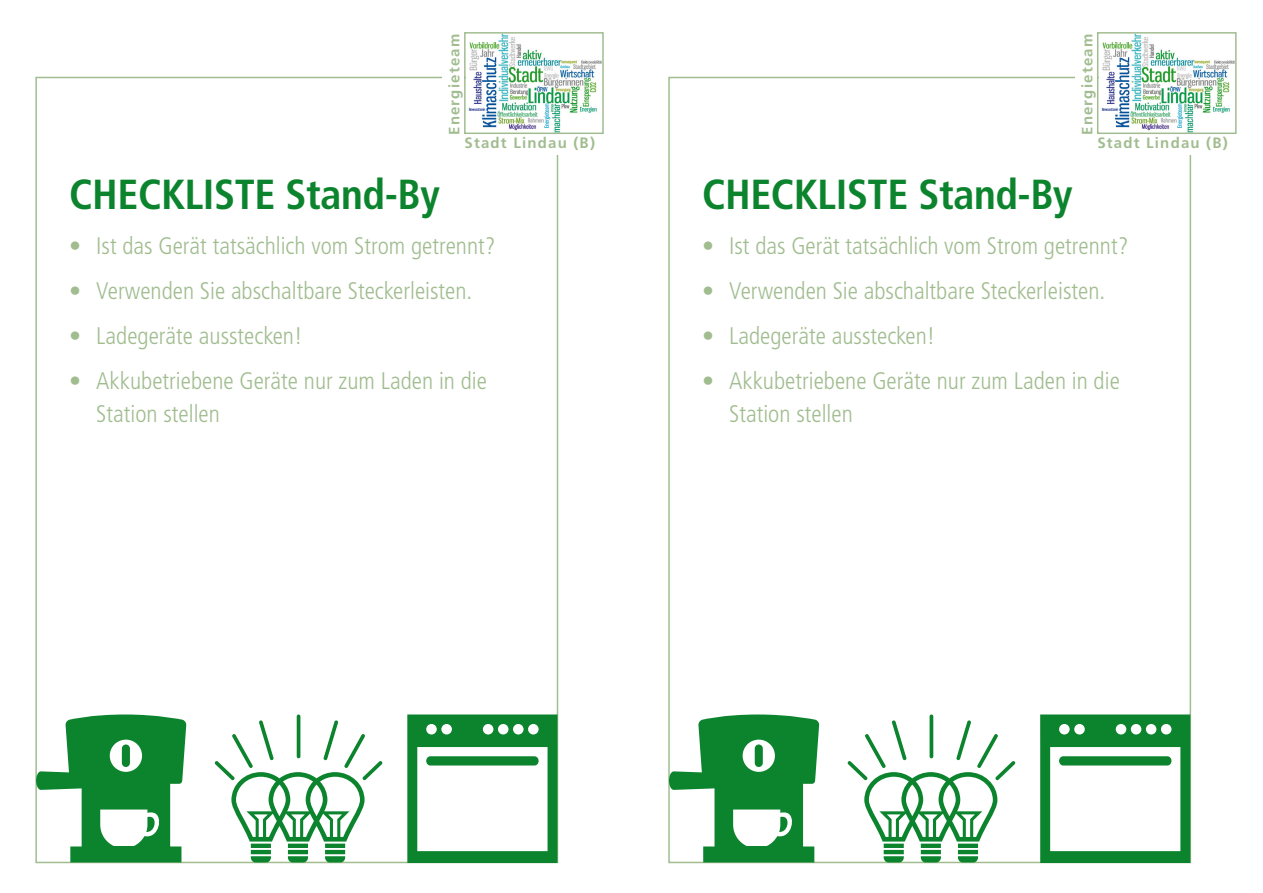
<style>
.page{position:relative;width:1263px;height:893px;background:#fff}
.page>*{position:absolute;margin:0;border:0;box-sizing:border-box;transform-origin:0 0}
.t1{font:700 condensed 42px "Frutiger";letter-spacing:-.01em;color:#0c842e}
.t2{font:300 condensed 24px/33px "Frutiger";color:#a1bd90}
.t3{font:700 15px "Frutiger";letter-spacing:.08em;color:#a1bd90}
</style>
<div class="page">
<svg style="left:36px;top:714px;width:150px;height:148px"></svg>
<svg style="left:407px;top:714px;width:150px;height:148px"></svg>
<svg style="left:215px;top:714px;width:167px;height:148px"></svg>
<img style="left:468px;top:35px;width:133px;height:96px">
<div style="left:464px;top:32px;width:140px;height:102px;border:2px solid #a1bd90"></div>
<svg style="left:669px;top:714px;width:150px;height:148px"></svg>
<svg style="left:1040px;top:714px;width:150px;height:148px"></svg>
<svg style="left:848px;top:714px;width:167px;height:148px"></svg>
<img style="left:1101px;top:34px;width:136px;height:99px">
<div style="left:1097px;top:32px;width:139px;height:102px;border:2px solid #a1bd90"></div>
<p class="t3" style="left:446px;top:135px;width:103px;rotate:-90deg">Energieteam</p>
<p class="t3" style="left:464px;top:134px;width:132px">Stadt Lindau (B)</p>
<h1 class="t1" style="left:69px;top:169px;width:372px">CHECKLISTE Stand-By</h1>
<p class="t2" style="left:69px;top:229px;width:428px">• Ist das Gerät tatsächlich vom Strom getrennt?</p>
<p class="t2" style="left:69px;top:274px;width:404px">• Verwenden Sie abschaltbare Steckerleisten.</p>
<p class="t2" style="left:69px;top:319px;width:235px">• Ladegeräte ausstecken!</p>
<p class="t2" style="left:96px;top:364px;width:392px;text-indent:-27px">• Akkubetriebene Geräte nur zum Laden in die<br>Station stellen</p>
<p class="t3" style="left:1078px;top:135px;width:103px;rotate:-90deg">Energieteam</p>
<p class="t3" style="left:1097px;top:134px;width:132px">Stadt Lindau (B)</p>
<h1 class="t1" style="left:702px;top:169px;width:372px">CHECKLISTE Stand-By</h1>
<p class="t2" style="left:702px;top:229px;width:428px">• Ist das Gerät tatsächlich vom Strom getrennt?</p>
<p class="t2" style="left:702px;top:274px;width:404px">• Verwenden Sie abschaltbare Steckerleisten.</p>
<p class="t2" style="left:702px;top:319px;width:235px">• Ladegeräte ausstecken!</p>
<p class="t2" style="left:729px;top:364px;width:392px;text-indent:-27px">• Akkubetriebene Geräte nur zum Laden in die<br>Station stellen</p>
</div>
